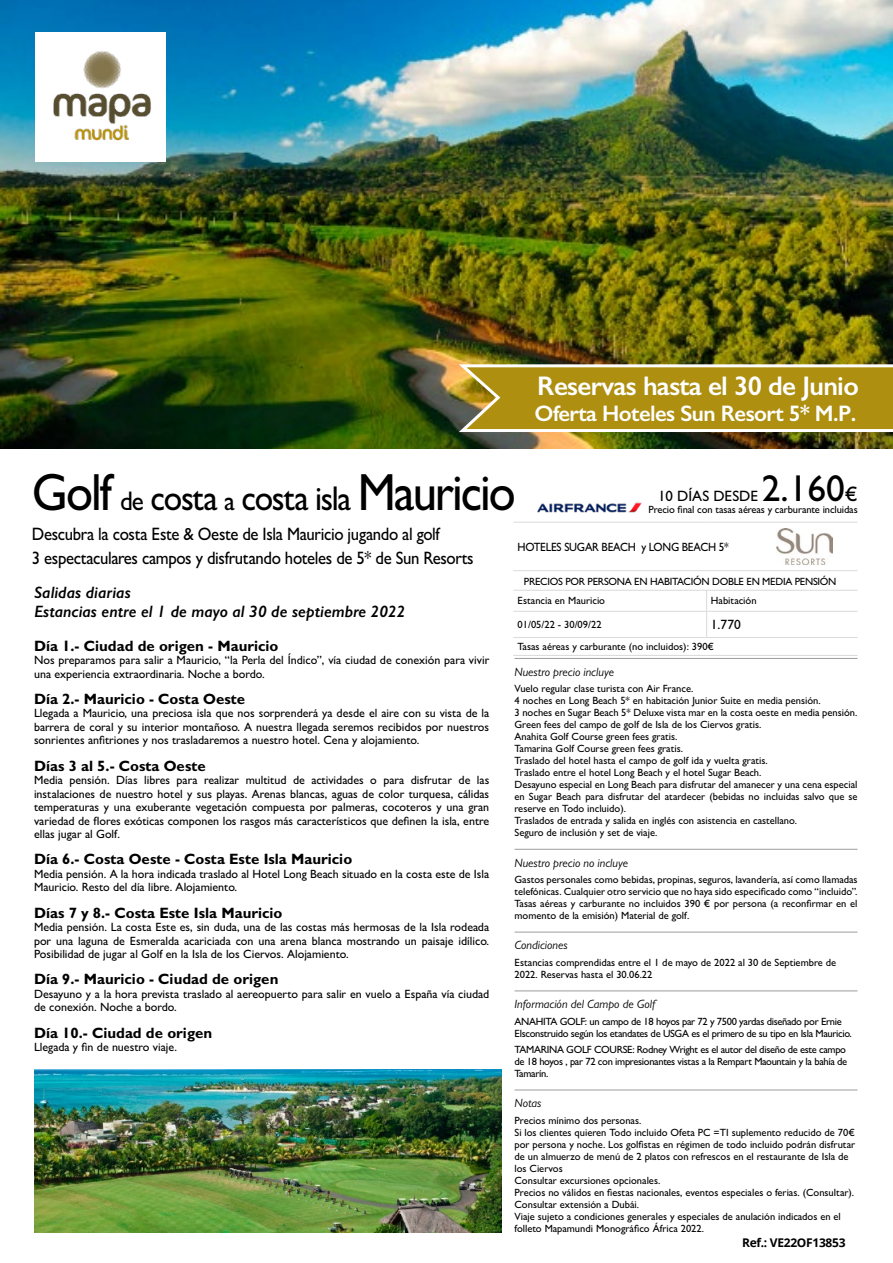
<style>
.page{position:relative;width:893px;height:1263px;background:#fff}
.page>*{position:absolute;margin:0;border:0;box-sizing:border-box;transform-origin:0 0}
.t1{font:500 52.5px "Gill Sans";letter-spacing:-.04em;color:#000;scale:.93 1}
.t2{font:500 37.5px "Gill Sans";color:#000}
.t3{font:600 27px "Gill Sans";letter-spacing:-.025em;color:#fff}
.t4{font:600 22.5px "Gill Sans";letter-spacing:-.025em;color:#fff}
.t5{font:500 18px/24px "Gill Sans";letter-spacing:-.02em;color:#000;scale:.93 1}
.t6{font:italic 600 16.5px "Gill Sans";color:#000}
.t7{font:700 15px "Gill Sans";color:#000}
.t8{font:500 15px "Gill Sans";color:#000}
.t9{font:500 13.5px "Gill Sans";color:#000}
.t10{font:500 12px/13.5px "Gill Sans";color:#000}
.t11{font:italic 12px "Gill Sans";color:#000}
.t12{font:500 12px "Gill Sans";letter-spacing:-.02em;color:#000;scale:.93 1}
.t13{font:700 12px "Open Sans";letter-spacing:-.025em;color:#000}
.t14{font:500 10.5px/12px "Gill Sans";color:#000}
.t15{font:500 10.5px/12px "Gill Sans";letter-spacing:-.03em;color:#000}
.t16{font:500 10.5px/19.2px "Gill Sans";letter-spacing:-.025em;color:#000}
.s1{font-size:27px}
.s2{font-size:36px}
.s3{font-size:34.5px}
.s4{font-size:21px}
</style>
<div class="page">
<img style="left:0;top:0;width:893px;height:449px">
<img style="left:530px;top:502px;width:113px;height:20px">
<hr style="left:513px;top:611px;width:194px;height:1px;background:#dadada">
<hr style="left:707px;top:611px;width:150px;height:1px;background:#dadada">
<hr style="left:513px;top:522px;width:194px;height:1px;background:#dadada">
<hr style="left:707px;top:522px;width:150px;height:1px;background:#dadada">
<hr style="left:513px;top:570px;width:194px;height:1px;background:#dadada">
<hr style="left:707px;top:570px;width:150px;height:1px;background:#dadada">
<hr style="left:513px;top:590px;width:194px;height:1px;background:#dadada">
<hr style="left:707px;top:590px;width:150px;height:1px;background:#dadada">
<svg style="left:706px;top:591px;width:1px;height:46px"></svg>
<hr style="left:513px;top:637px;width:194px;height:1px;background:#dadada">
<hr style="left:707px;top:637px;width:150px;height:1px;background:#dadada">
<hr style="left:513px;top:655px;width:194px;height:1px;background:#dadada">
<hr style="left:707px;top:655px;width:150px;height:1px;background:#dadada">
<img style="left:35px;top:32px;width:131px;height:129px">
<img style="left:35px;top:1069px;width:467px;height:163px">
<hr style="left:514px;top:658px;width:343px;height:1px;background:#9d9d9c">
<hr style="left:514px;top:849px;width:343px;height:1px;background:#9d9d9c">
<hr style="left:514px;top:932px;width:343px;height:1px;background:#9d9d9c">
<hr style="left:514px;top:990px;width:343px;height:1px;background:#9d9d9c">
<hr style="left:514px;top:1089px;width:343px;height:1px;background:#9d9d9c">
<img style="left:777px;top:528px;width:55px;height:37px">
<svg style="left:455px;top:362px;width:438px;height:71px;background:#b09627"></svg>
<h3 class="t3" style="left:537px;top:370px;width:323px">Reservas hasta el 30 de Junio</h3>
<h3 class="t4" style="left:534px;top:399px;width:323px">Oferta Hoteles Sun Resort 5* M.P.</h3>
<h1 class="t1" style="left:32px;top:461px;width:522px">Golf <span class="s1">de</span> <span class="s2">costa</span> <span class="s1">a</span> <span class="s2">costa</span> <span class="s3">isla</span> Mauricio</h1>
<h3 class="t5" style="left:32px;top:522px;width:477px">Descubra la costa Este &amp; Oeste de Isla Mauricio jugando al golf<br>3 espectaculares campos y disfrutando hoteles de 5* de Sun Resorts</h3>
<h2 class="t2" style="left:762px;top:466px;width:98px">2.160<span class="s4">€</span></h2>
<p class="t14" style="left:649px;top:503px;width:211px">Precio final con tasas aéreas y carburante incluidas</p>
<p class="t12" style="left:518px;top:539px;width:229px">HOTELES SUGAR BEACH y LONG BEACH 5*</p>
<p class="t16" style="left:518px;top:572px;width:320px;text-indent:6px">PRECIOS POR PERSONA EN HABITACIÓN DOBLE EN MEDIA PENSIÓN<br>Estancia en Mauricio</p>
<h3 class="t8" style="left:658px;top:487px;width:102px">10 DÍAS DESDE</h3>
<h3 class="t6" style="left:34px;top:582px;width:98px">Salidas diarias</h3>
<p class="t14" style="left:711px;top:595px;width:47px">Habitación</p>
<h3 class="t6" style="left:34px;top:602px;width:373px">Estancias entre el 1 de mayo al 30 de septiembre 2022</h3>
<p class="t14" style="left:518px;top:618px;width:86px">01/05/22 - 30/09/22</p>
<p class="t9" style="left:711px;top:616px;width:31px">1.770</p>
<p class="t14" style="left:518px;top:640px;width:198px">Tasas aéreas y carburante (no incluidos): 390€</p>
<p class="t11" style="left:514px;top:665px;width:101px">Nuestro precio incluye</p>
<p class="t14" style="left:514px;top:682px;width:345px">Vuelo regular clase turista con Air France.<br>4 noches en Long Beach 5* en habitación Junior Suite en media pensión.<br>3 noches en Sugar Beach 5* Deluxe vista mar en la costa oeste en media pensión.<br>Green fees del campo de golf de Isla de los Ciervos gratis.<br>Anahita Golf Course green fees gratis.<br>Tamarina Golf Course green fees gratis.<br>Traslado del hotel hasta el campo de golf ida y vuelta gratis.<br>Traslado entre el hotel Long Beach y el hotel Sugar Beach.<br>Desayuno especial en Long Beach para disfrutar del amanecer y una cena especial en Sugar Beach para disfrutar del atardecer (bebidas no incluidas salvo que se reserve en Todo incluido).<br>Traslados de entrada y salida en inglés con asistencia en castellano.<br>Seguro de inclusión y set de viaje.</p>
<p class="t11" style="left:514px;top:856px;width:115px">Nuestro precio no incluye</p>
<p class="t14" style="left:514px;top:873px;width:345px;text-align:justify">Gastos personales como bebidas, propinas, seguros, lavandería, así como llamadas telefónicas. Cualquier otro servicio que no haya sido especificado como “incluido”.<br>Tasas aéreas y carburante no incluidos 390 € por persona (a reconfirmar en el momento de la emisión) Material de golf.</p>
<p class="t11" style="left:514px;top:938px;width:55px">Condiciones</p>
<p class="t14" style="left:514px;top:956px;width:323px">Estancias comprendidas entre el 1 de mayo de 2022 al 30 de Septiembre de<br>2022. Reservas hasta el 30.06.22</p>
<p class="t11" style="left:514px;top:997px;width:142px">Información del Campo de Golf</p>
<p class="t15" style="left:514px;top:1015px;width:339px">ANAHITA GOLF: un campo de 18 hoyos par 72 y 7500 yardas diseñado por Ernie<br>Elsconstruido según los etandates de USGA es el primero de su tipo en Isla Mauricio.</p>
<p class="t14" style="left:514px;top:1043px;width:334px;text-align:justify">TAMARINA GOLF COURSE: Rodney Wright es el autor del diseño de este campo de 18 hoyos , par 72 con impresionantes vistas a la Rempart Maountain y la bahía de Tamarín.</p>
<p class="t11" style="left:514px;top:1096px;width:28px">Notas</p>
<p class="t14" style="left:514px;top:1114px;width:342px">Precios mínimo dos personas.<br>Si los clientes quieren Todo incluido Ofeta PC =TI suplemento reducido de 70€ por persona y noche. Los golfistas en régimen de todo incluido podrán disfrutar de un almuerzo de menú de 2 platos con refrescos en el restaurante de Isla de los Ciervos<br>Consultar excursiones opcionales.<br>Precios no válidos en fiestas nacionales, eventos especiales o ferias. (Consultar).<br>Consultar extensión a Dubái.<br>Viaje sujeto a condiciones generales y especiales de anulación indicados en el folleto Mapamundi Monográfico África 2022.</p>
<h3 class="t7" style="left:34px;top:636px;width:246px">Día 1.- Ciudad de origen - Mauricio</h3>
<p class="t10" style="left:34px;top:653px;width:457px">Nos preparamos para salir a Mauricio, “la Perla del Índico”, vía ciudad de conexión para vivir una experiencia extraordinaria. Noche a bordo.</p>
<h3 class="t7" style="left:34px;top:689px;width:213px">Día 2.- Mauricio - Costa Oeste</h3>
<p class="t10" style="left:34px;top:706px;width:457px;text-align:justify">Llegada a Mauricio, una preciosa isla que nos sorprenderá ya desde el aire con su vista de la barrera de coral y su interior montañoso. A nuestra llegada seremos recibidos por nuestros sonrientes anfitriones y nos trasladaremos a nuestro hotel. Cena y alojamiento.</p>
<h3 class="t7" style="left:34px;top:756px;width:173px">Días 3 al 5.- Costa Oeste</h3>
<p class="t10" style="left:34px;top:773px;width:457px;text-align:justify">Media pensión. Días libres para realizar multitud de actividades o para disfrutar de las instalaciones de nuestro hotel y sus playas. Arenas blancas, aguas de color turquesa, cálidas temperaturas y una exuberante vegetación compuesta por palmeras, cocoteros y una gran variedad de flores exóticas componen los rasgos más característicos que definen la isla, entre ellas jugar al Golf.</p>
<h3 class="t7" style="left:34px;top:850px;width:320px">Día 6.- Costa Oeste - Costa Este Isla Mauricio</h3>
<p class="t10" style="left:34px;top:867px;width:457px">Media pensión. A la hora indicada traslado al Hotel Long Beach situado en la costa este de Isla<br>Mauricio. Resto del día libre. Alojamiento.</p>
<h3 class="t7" style="left:34px;top:903px;width:250px">Días 7 y 8.- Costa Este Isla Mauricio</h3>
<p class="t10" style="left:34px;top:920px;width:457px;text-align:justify">Media pensión. La costa Este es, sin duda, una de las costas más hermosas de la Isla rodeada por una laguna de Esmeralda acariciada con una arena blanca mostrando un paisaje idílico.<br>Posibilidad de jugar al Golf en la Isla de los Ciervos. Alojamiento.</p>
<h3 class="t7" style="left:34px;top:970px;width:246px">Día 9.- Mauricio - Ciudad de origen</h3>
<p class="t10" style="left:34px;top:987px;width:457px">Desayuno y a la hora prevista traslado al aereopuerto para salir en vuelo a España vía ciudad de conexión. Noche a bordo.</p>
<h3 class="t7" style="left:34px;top:1023px;width:180px">Día 10.- Ciudad de origen</h3>
<p class="t10" style="left:34px;top:1040px;width:145px">Llegada y fin de nuestro viaje.</p>
<p class="t13" style="left:742px;top:1234px;width:105px">Ref.: VE22OF13853</p>
</div>
